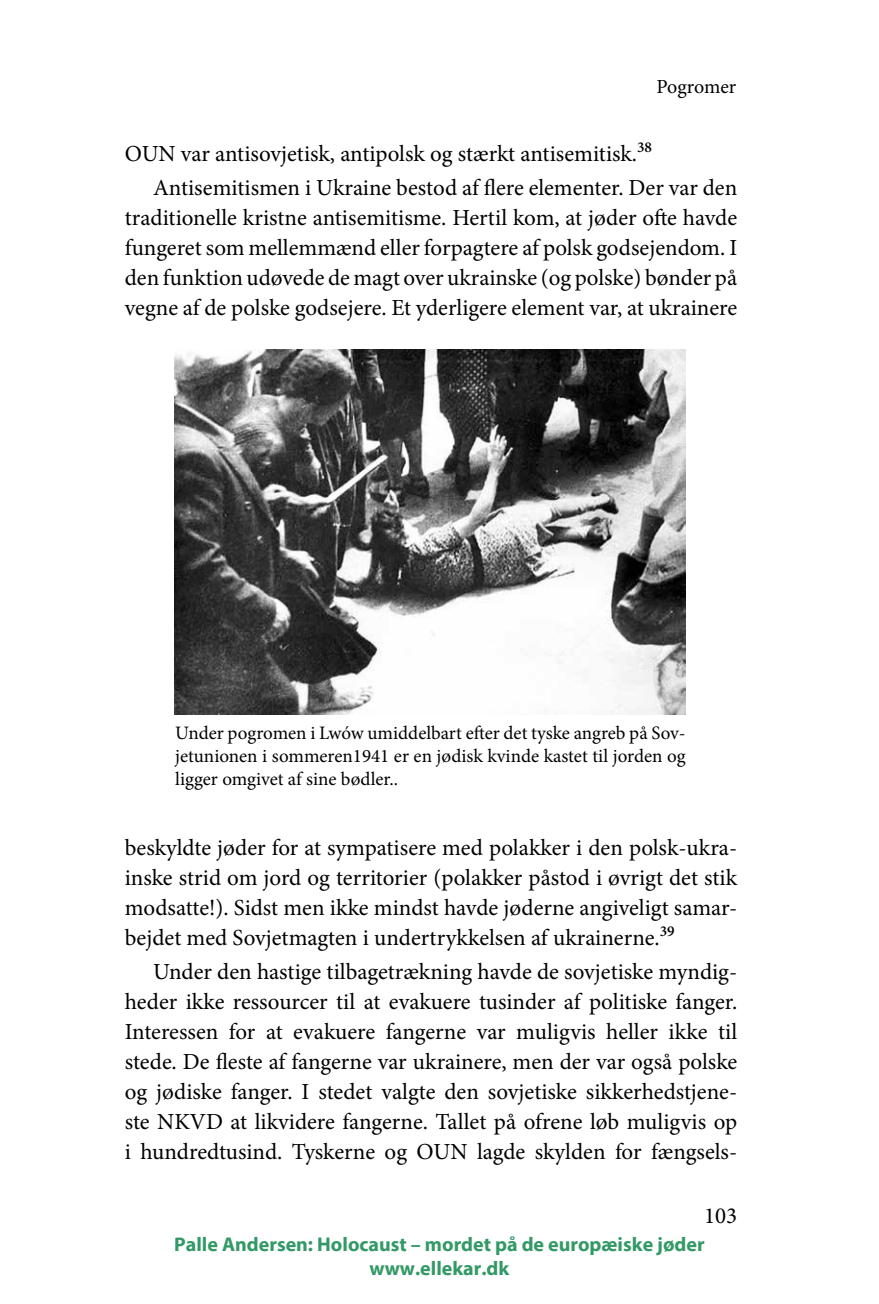
<style>
.page{position:relative;width:879px;height:1304px;background:#fff}
.page>*{position:absolute;margin:0;border:0;box-sizing:border-box;transform-origin:0 0}
.t1{font:23px/30px "Minion Pro";color:#000;text-align:justify}
.t2{font:700 20px/24px "Myriad Pro";color:#396;text-align:center}
.t3{font:20px "Minion Pro";letter-spacing:-.005em;color:#000}
.t4{font:19px/23px "Minion Pro";color:#000;text-align:justify}
</style>
<div class="page">
<img style="left:175px;top:349px;width:510px;height:366px">
<p class="t3" style="left:656px;top:73px;width:81px">Pogromer</p>
<p class="t1" style="left:153px;top:136px;width:586px;line-height:34.2px;text-indent:-28px">OUN var antisovjetisk, antipolsk og stærkt antisemitisk.<sup>38<br></sup>Antisemitismen i Ukraine bestod af flere elementer. Der var den</p>
<p class="t1" style="left:125px;top:203px;width:614px">traditionelle kristne antisemitisme. Hertil kom, at jøder ofte havde fungeret som mellemmænd eller forpagtere af polsk godsejendom. I den funktion udøvede de magt over ukrainske (og polske) bønder på vegne af de polske godsejere. Et yderligere element var, at ukrainere</p>
<p class="t4" style="left:175px;top:721px;width:512px">Under pogromen i Lwów umiddelbart efter det tyske angreb på Sov&shy;jetunionen i sommeren1941 er en jødisk kvinde kastet til jorden og ligger omgivet af sine bødler..</p>
<p class="t1" style="left:125px;top:833px;width:614px">beskyldte jøder for at sympatisere med polakker i den polsk-ukra&shy;inske strid om jord og territorier (polakker påstod i øvrigt det stik modsatte!). Sidst men ikke mindst havde jøderne angiveligt samar&shy;bejdet med Sovjetmagten i undertrykkelsen af ukrainerne.<sup>39</sup></p>
<p class="t1" style="left:125px;top:957px;width:614px;text-indent:28px">Under den hastige tilbagetrækning havde de sovjetiske myndig&shy;heder ikke ressourcer til at evakuere tusinder af politiske fanger.<br>Interessen for at evakuere fangerne var muligvis heller ikke til stede. De fleste af fangerne var ukrainere, men der var også polske og jødiske fanger. I stedet valgte den sovjetiske sikkerhedstjene&shy;ste NKVD at likvidere fangerne. Tallet på ofrene løb muligvis op i hundredtusind. Tyskerne og OUN lagde skylden for fængsels-</p>
<p class="t1" style="left:704px;top:1201px;width:35px">103</p>
<p class="t2" style="left:174px;top:1232px;width:532px">Palle Andersen: Holocaust – mordet på de europæiske jøder www.ellekar.dk</p>
</div>
